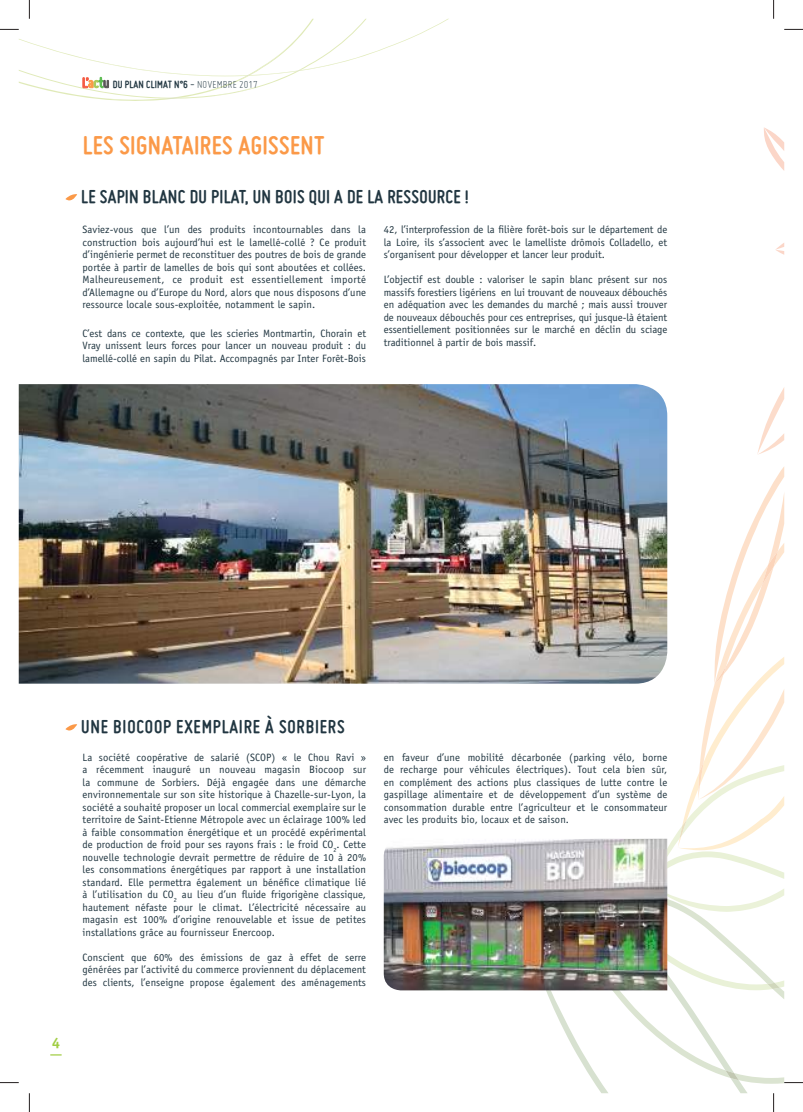
<style>
.page{position:relative;width:803px;height:1112px;background:#fff}
.page>*{position:absolute;margin:0;border:0;box-sizing:border-box;transform-origin:0 0}
.t1{font:700 27.5px "Miso";letter-spacing:.015em;color:#fb9948}
.t2{font:700 20px "Miso";letter-spacing:.015em;color:#213641}
.t3{font:700 20px "Miso";letter-spacing:.04em;color:#213641}
.t4{font:700 15px "Officina Sans";color:#a2ce45}
.t5{font:700 11.25px "Miso";letter-spacing:.015em;color:#213641}
.t6{font:10.62px/12.5px "Officina Sans";color:#213641;text-align:justify}
.s1{font-weight:400}
.s2{font-weight:300}
</style>
<div class="page">
<svg style="left:528px;top:990px;width:219px;height:102px"></svg>
<svg style="left:757px;top:388px;width:27px;height:66px"></svg>
<svg style="left:775px;top:243px;width:9px;height:12px"></svg>
<svg style="left:764px;top:127px;width:20px;height:44px"></svg>
<svg style="left:50px;top:1054px;width:12px;height:1px"></svg>
<svg style="left:65px;top:194px;width:12px;height:6px"></svg>
<svg style="left:65px;top:724px;width:12px;height:6px"></svg>
<img style="left:19px;top:384px;width:648px;height:299px">
<img style="left:384px;top:839px;width:195px;height:151px">
<svg style="left:784px;top:29px;width:19px;height:1px"></svg>
<svg style="left:0;top:1082px;width:19px;height:1px"></svg>
<img style="left:579px;top:466px;width:224px;height:617px">
<svg style="left:0;top:0;width:449px;height:101px"></svg>
<svg style="left:29px;top:1093px;width:1px;height:18px"></svg>
<svg style="left:773px;top:0;width:1px;height:19px"></svg>
<svg style="left:773px;top:1093px;width:1px;height:18px"></svg>
<p class="t5" style="left:113px;top:77px;width:146px">DU PLAN CLIMAT N°6 <span class="s1">-</span> <span class="s2">NOVEMBRE 2017</span></p>
<h1 class="t1" style="left:83px;top:130px;width:243px">LES SIGNATAIRES AGISSENT</h1>
<h2 class="t2" style="left:81px;top:186px;width:389px">LE SAPIN BLANC DU PILAT, UN BOIS QUI A DE LA RESSOURCE !</h2>
<p class="t6" style="left:83px;top:223px;width:285px">Saviez-vous que l’un des produits incontournables dans la construction bois aujourd’hui est le lamellé-collé ? Ce produit d’ingénierie permet de reconstituer des poutres de bois de grande portée à partir de lamelles de bois qui sont aboutées et collées.<br>Malheureusement, ce produit est essentiellement importé d’Allemagne ou d’Europe du Nord, alors que nous disposons d’une ressource locale sous-exploitée, notamment le sapin.</p>
<p class="t6" style="left:83px;top:327px;width:285px">C’est dans ce contexte, que les scieries Montmartin, Chorain et Vray unissent leurs forces pour lancer un nouveau produit : du lamellé-collé en sapin du Pilat. Accompagnés par Inter Forêt-Bois</p>
<p class="t6" style="left:384px;top:223px;width:285px">42, l’interprofession de la filière forêt-bois sur le département de la Loire, ils s’associent avec le lamelliste drômois Colladello, et s’organisent pour développer et lancer leur produit.</p>
<p class="t6" style="left:384px;top:273px;width:285px">L’objectif est double : valoriser le sapin blanc présent sur nos massifs forestiers ligériens en lui trouvant de nouveaux débouchés en adéquation avec les demandes du marché ; mais aussi trouver de nouveaux débouchés pour ces entreprises, qui jusque-là étaient essentiellement positionnées sur le marché en déclin du sciage traditionnel à partir de bois massif.</p>
<h3 class="t4" style="left:52px;top:1033px;width:10px">4</h3>
<h2 class="t3" style="left:81px;top:715px;width:265px">UNE BIOCOOP EXEMPLAIRE À SORBIERS</h2>
<p class="t6" style="left:83px;top:750px;width:285px">La société coopérative de salarié (SCOP) « le Chou Ravi » a récemment inauguré un nouveau magasin Biocoop sur la commune de Sorbiers. Déjà engagée dans une démarche environnementale sur son site historique à Chazelle-sur-Lyon, la société a souhaité proposer un local commercial exemplaire sur le territoire de Saint-Etienne Métropole avec un éclairage 100% led à faible consommation énergétique et un procédé expérimental de production de froid pour ses rayons frais : le froid CO<sub>2</sub>. Cette nouvelle technologie devrait permettre de réduire de 10 à 20% les consommations énergétiques par rapport à une installation standard. Elle permettra également un bénéfice climatique lié à l’utilisation du CO<sub>2</sub> au lieu d’un fluide frigorigène classique, hautement néfaste pour le climat. L’électricité nécessaire au magasin est 100% d’origine renouvelable et issue de petites installations grâce au fournisseur Enercoop.</p>
<p class="t6" style="left:83px;top:950px;width:285px">Conscient que 60% des émissions de gaz à effet de serre générées par l’activité du commerce proviennent du déplacement des clients, l’enseigne propose également des aménagements</p>
<p class="t6" style="left:384px;top:750px;width:285px">en faveur d’une mobilité décarbonée (parking vélo, borne de recharge pour véhicules électriques). Tout cela bien sûr, en complément des actions plus classiques de lutte contre le gaspillage alimentaire et de développement d’un système de consommation durable entre l’agriculteur et le consommateur avec les produits bio, locaux et de saison.</p>
</div>
